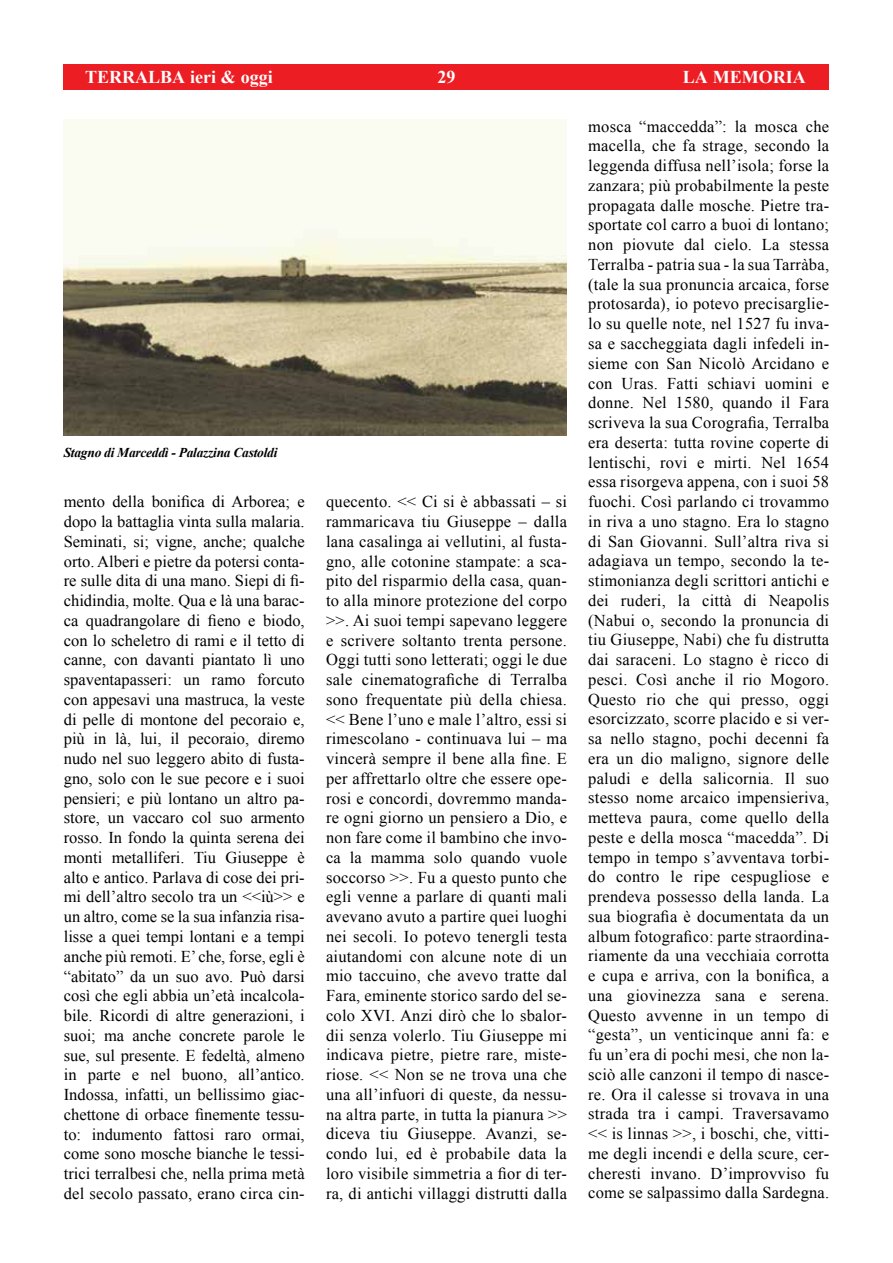
<style>
.page{position:relative;width:893px;height:1263px;background:#fff}
.page>*{position:absolute;margin:0;border:0;box-sizing:border-box;transform-origin:0 0}
.t1{font:700 18px "Times New Roman";color:#fff}
.t2{font:16.5px/19.8px "Times New Roman";letter-spacing:.015em;color:#000;text-align:justify}
.t3{font:italic 700 13.5px "Times New Roman";letter-spacing:-.02em;color:#000}
</style>
<div class="page">
<div style="left:64px;top:64px;width:765px;height:25px;background:#ed1d24"></div>
<img style="left:64px;top:119px;width:503px;height:317px">
<div style="left:50px;top:435px;width:241px;height:38px;background:#fff"></div>
<p class="t1" style="left:85px;top:71px;width:189px">TERRALBA ieri &amp; oggi</p>
<p class="t1" style="left:437px;top:71px;width:19px">29</p>
<p class="t1" style="left:683px;top:71px;width:124px">LA MEMORIA</p>
<p class="t3" style="left:64px;top:448px;width:215px">Stagno di Marceddì - Palazzina Castoldi</p>
<p class="t2" style="left:64px;top:492px;width:242px">mento della bonifica di Arborea; e dopo la battaglia vinta sulla malaria.<br>Seminati, si; vigne, anche; qualche orto. Alberi e pietre da potersi conta&shy;re sulle dita di una mano. Siepi di fi&shy;chidindia, molte. Qua e là una barac&shy;ca quadrangolare di fieno e biodo, con lo scheletro di rami e il tetto di canne, con davanti piantato lì uno spaventapasseri: un ramo forcuto con appesavi una mastruca, la veste di pelle di montone del pecoraio e, più in là, lui, il pecoraio, diremo nudo nel suo leggero abito di fusta&shy;gno, solo con le sue pecore e i suoi pensieri; e più lontano un altro pa&shy;store, un vaccaro col suo armento rosso. In fondo la quinta serena dei monti metalliferi. Tiu Giuseppe è alto e antico. Parlava di cose dei pri&shy;mi dell’altro secolo tra un &lt;&lt;iù&gt;&gt; e un altro, come se la sua infanzia risa&shy;lisse a quei tempi lontani e a tempi anche più remoti. E’ che, forse, egli è “abitato” da un suo avo. Può darsi così che egli abbia un’età incalcola&shy;bile. Ricordi di altre generazioni, i suoi; ma anche concrete parole le sue, sul presente. E fedeltà, almeno in parte e nel buono, all’antico.<br>Indossa, infatti, un bellissimo giac&shy;chettone di orbace finemente tessu&shy;to: indumento fattosi raro ormai, come sono mosche bianche le tessi&shy;trici terralbesi che, nella prima metà del secolo passato, erano circa cin-</p>
<p class="t2" style="left:326px;top:493px;width:243px">quecento. &lt;&lt; Ci si è abbassati – si rammaricava tiu Giuseppe – dalla lana casalinga ai vellutini, al fusta&shy;gno, alle cotonine stampate: a sca&shy;pito del risparmio della casa, quan&shy;to alla minore protezione del corpo &gt;&gt;. Ai suoi tempi sapevano leggere e scrivere soltanto trenta persone.<br>Oggi tutti sono letterati; oggi le due sale cinematografiche di Terralba sono frequentate più della chiesa. &lt;&lt; Bene l’uno e male l’altro, essi si rimescolano - continuava lui – ma vincerà sempre il bene alla fine. E per affrettarlo oltre che essere ope&shy;rosi e concordi, dovremmo manda&shy;re ogni giorno un pensiero a Dio, e non fare come il bambino che invo&shy;ca la mamma solo quando vuole soccorso &gt;&gt;. Fu a questo punto che egli venne a parlare di quanti mali avevano avuto a partire quei luoghi nei secoli. Io potevo tenergli testa aiutandomi con alcune note di un mio taccuino, che avevo tratte dal Fara, eminente storico sardo del se&shy;colo XVI. Anzi dirò che lo sbalor&shy;dii senza volerlo. Tiu Giuseppe mi indicava pietre, pietre rare, miste&shy;riose. &lt;&lt; Non se ne trova una che una all’infuori di queste, da nessu&shy;na altra parte, in tutta la pianura &gt;&gt; diceva tiu Giuseppe. Avanzi, se&shy;condo lui, ed è probabile data la loro visibile simmetria a fior di ter&shy;ra, di antichi villaggi distrutti dalla</p>
<p class="t2" style="left:588px;top:118px;width:243px">mosca “maccedda”: la mosca che macella, che fa strage, secondo la leggenda diffusa nell’isola; forse la zanzara; più probabilmente la peste propagata dalle mosche. Pietre tra&shy;sportate col carro a buoi di lontano; non piovute dal cielo. La stessa Terralba - patria sua - la sua Tarràba, (tale la sua pronuncia arcaica, forse protosarda), io potevo precisarglie&shy;lo su quelle note, nel 1527 fu inva&shy;sa e saccheggiata dagli infedeli in&shy;sieme con San Nicolò Arcidano e con Uras. Fatti schiavi uomini e donne. Nel 1580, quando il Fara scriveva la sua Corografia, Terralba era deserta: tutta rovine coperte di lentischi, rovi e mirti. Nel 1654 essa risorgeva appena, con i suoi 58 fuochi. Così parlando ci trovammo in riva a uno stagno. Era lo stagno di San Giovanni. Sull’altra riva si adagiava un tempo, secondo la te&shy;stimonianza degli scrittori antichi e dei ruderi, la città di Neapolis (Nabui o, secondo la pronuncia di tiu Giuseppe, Nabi) che fu distrutta dai saraceni. Lo stagno è ricco di pesci. Così anche il rio Mogoro.<br>Questo rio che qui presso, oggi esorcizzato, scorre placido e si ver&shy;sa nello stagno, pochi decenni fa era un dio maligno, signore delle paludi e della salicornia. Il suo stesso nome arcaico impensieriva, metteva paura, come quello della peste e della mosca “macedda”. Di tempo in tempo s’avventava torbi&shy;do contro le ripe cespugliose e prendeva possesso della landa. La sua biografia è documentata da un album fotografico: parte straordina&shy;riamente da una vecchiaia corrotta e cupa e arriva, con la bonifica, a una giovinezza sana e serena.<br>Questo avvenne in un tempo di “gesta”, un venticinque anni fa: e fu un’era di pochi mesi, che non la&shy;sciò alle canzoni il tempo di nasce&shy;re. Ora il calesse si trovava in una strada tra i campi. Traversavamo &lt;&lt; is linnas &gt;&gt;, i boschi, che, vitti&shy;me degli incendi e della scure, cer&shy;cheresti invano. D’improvviso fu come se salpassimo dalla Sardegna.</p>
</div>
